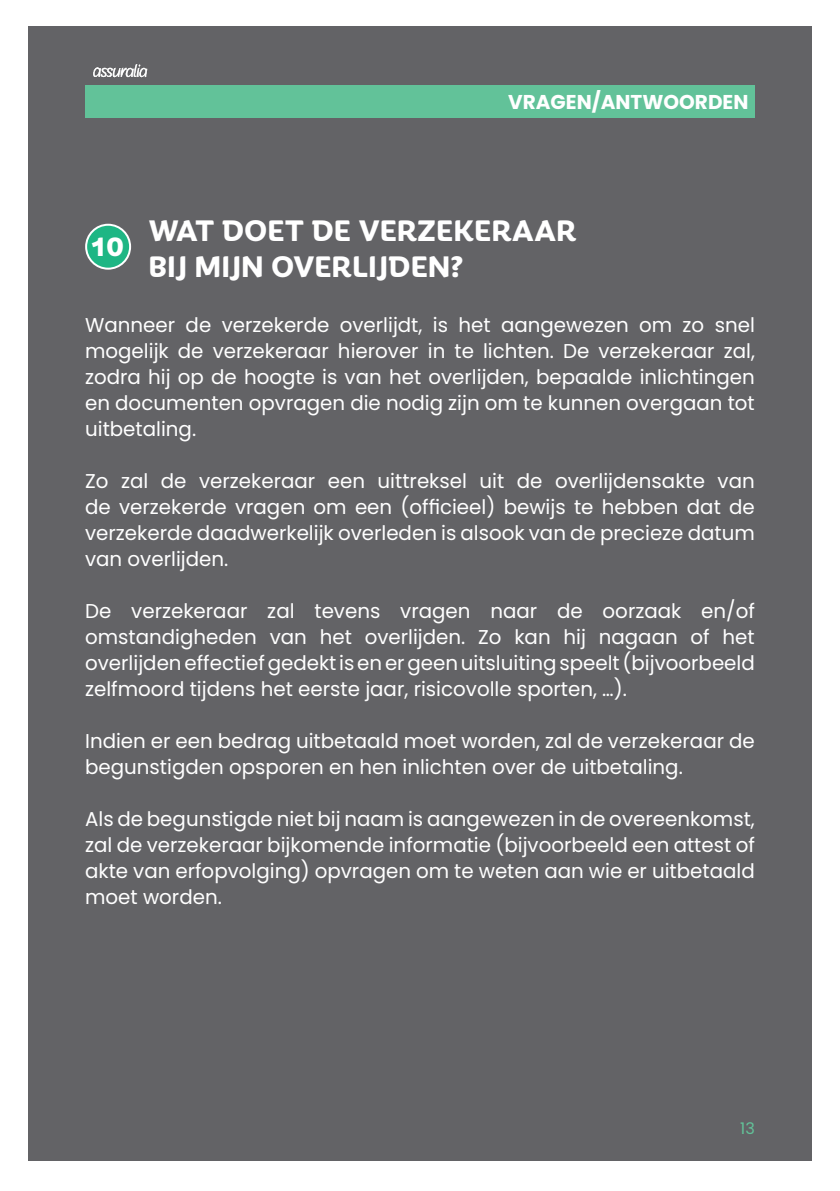
<style>
.page{position:relative;width:840px;height:1191px;background:#fff}
.page>*{position:absolute;margin:0;border:0;box-sizing:border-box;transform-origin:0 0}
._00_-_Titre{font:700 32px "Iskra";color:#fff}
._00_-_SousTitre{font:700 32px "Iskra";color:#fff}
._00_-_Texte_blanc{font:20px/26px "Poppins";color:#fff;text-align:justify}
._00_-_Section{font:700 20px "Poppins";color:#fff}
.t1{font:16px "Poppins";color:#62c299}
</style>
<div class="page">
<div style="left:28px;top:27px;width:783px;height:1134px;background:#636366"></div>
<div style="left:85px;top:85px;width:669px;height:33px;background:#62c299"></div>
<img style="left:93px;top:64px;width:55px;height:14px">
<div style="left:86px;top:225px;width:44px;height:44px;background:#1eb684;border-radius:50%"></div>
<div style="left:85px;top:224px;width:46px;height:46px;border:2px solid #fff;border-radius:50%"></div>
<p class="_00_-_Section" style="left:508px;top:91px;width:242px">VRAGEN/ANTWOORDEN</p>
<p class="_00_-_SousTitre" style="left:90px;top:222px;width:35px">10</p>
<p class="_00_-_Titre" style="left:148px;top:208px;width:429px">WAT DOET DE VERZEKERAAR</p>
<p class="_00_-_Titre" style="left:148px;top:244px;width:317px">BIJ MIJN OVERLIJDEN?</p>
<p class="_00_-_Texte_blanc" style="left:85px;top:312px;width:671px">Wanneer de verzekerde overlijdt, is het aangewezen om zo snel mogelijk de verzekeraar hierover in te lichten. De verzekeraar zal, zodra hij op de hoogte is van het overlijden, bepaalde inlichtingen en documenten opvragen die nodig zijn om te kunnen overgaan tot uitbetaling.</p>
<p class="_00_-_Texte_blanc" style="left:85px;top:468px;width:670px">Zo zal de verzekeraar een uittreksel uit de overlijdensakte van de verzekerde vragen om een (officieel) bewijs te hebben dat de verzekerde daadwerkelijk overleden is alsook van de precieze datum van overlijden.</p>
<p class="_00_-_Texte_blanc" style="left:85px;top:598px;width:671px">De verzekeraar zal tevens vragen naar de oorzaak en/of omstandigheden van het overlijden. Zo kan hij nagaan of het overlijden effectief gedekt is en er geen uitsluiting speelt (bijvoorbeeld zelfmoord tijdens het eerste jaar, risicovolle sporten, …).</p>
<p class="_00_-_Texte_blanc" style="left:85px;top:728px;width:670px">Indien er een bedrag uitbetaald moet worden, zal de verzekeraar de begunstigden opsporen en hen inlichten over de uitbetaling.</p>
<p class="_00_-_Texte_blanc" style="left:85px;top:806px;width:671px">Als de begunstigde niet bij naam is aangewezen in de overeenkomst, zal de verzekeraar bijkomende informatie (bijvoorbeeld een attest of akte van erfopvolging) opvragen om te weten aan wie er uitbetaald moet worden.</p>
<p class="t1" style="left:739px;top:1119px;width:16px">13</p>
</div>
